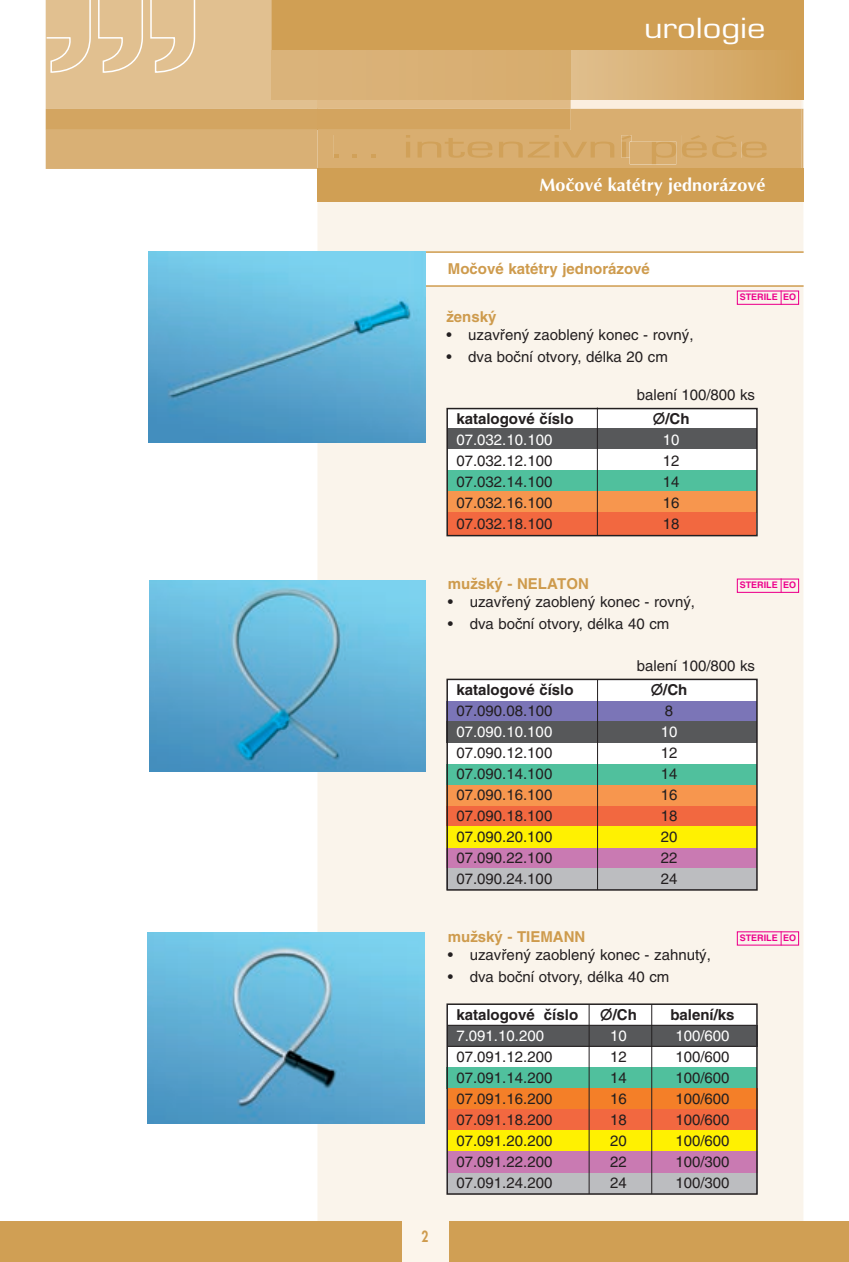
<style>
.page{position:relative;width:849px;height:1262px;background:#fff}
.page>*{position:absolute;margin:0;border:0;box-sizing:border-box;transform-origin:0 0}
.t1{font:30px "Eurostile CE";color:#d1a159;scale:1.8 1}
.t2{font:27px "Eurostile CE";color:#fff;scale:1.21 1}
.t3{font:700 18px "Optima CE";color:#fff}
.t4{font:15px "Helvetica CE";color:#231f20}
.t5{font:700 15px "Helvetica CE";color:#231f20}
.t6{font:700 15px "Helvetica CE";color:#ce9b4d}
.t7{font:15px "Helvetica CE";color:#fff}
.t8{font:800 15px "Futura CE";color:#ce9b4d;scale:.8 1}
.t9{font:700 9px "Helvetica CE";color:#ed028c}
.s1{font-family:"European Pi Two";font-weight:400}
</style>
<div class="page">
<div style="left:317px;top:202px;width:486px;height:1019px;background:#faf4eb"></div>
<div style="left:571px;top:0;width:232px;height:100px;background:linear-gradient(to right,#e0bf8e,#d0a056)"></div>
<div style="left:46px;top:130px;width:271px;height:39px;background:#d9b075"></div>
<div style="left:46px;top:0;width:271px;height:109px;background:#e1c090"></div>
<div style="left:272px;top:0;width:299px;height:100px;background:#d9b075"></div>
<div style="left:46px;top:109px;width:271px;height:21px;background:#d3a561"></div>
<svg style="left:45px;top:0;width:151px;height:74px"></svg>
<div style="left:0;top:1221px;width:849px;height:40px;background:#d09f54"></div>
<div style="left:272px;top:0;width:531px;height:50px;background:#d09f54"></div>
<svg style="left:317px;top:100px;width:486px;height:69px"></svg>
<div style="left:682px;top:135px;width:55px;height:23px;background:#d9ae70"></div>
<div style="left:742px;top:142px;width:25px;height:16px;background:#d9ae70"></div>
<div style="left:317px;top:169px;width:486px;height:33px;background:#d09f54"></div>
<div style="left:425px;top:253px;width:417px;height:34px;background:#fff"></div>
<hr style="left:425px;top:251px;width:379px;height:2px;background:#ce9b4d">
<hr style="left:425px;top:285px;width:379px;height:2px;background:#ce9b4d">
<img style="left:149px;top:251px;width:276px;height:192px">
<div style="left:447px;top:447px;width:309px;height:23px;background:#fff"></div>
<div style="left:447px;top:408px;width:309px;height:22px;background:#fff"></div>
<div style="left:447px;top:428px;width:310px;height:20px;background:#57585a"></div>
<div style="left:448px;top:470px;width:309px;height:21px;background:#50c09d"></div>
<div style="left:447px;top:491px;width:310px;height:21px;background:#f7964e"></div>
<div style="left:448px;top:512px;width:308px;height:24px;background:#f26840"></div>
<div style="left:446px;top:408px;width:312px;height:128px;border:2px solid #231f20"></div>
<hr style="left:597px;top:407px;width:1px;height:128px;background:#231f20">
<div style="left:447px;top:679px;width:310px;height:208px;background:#fff"></div>
<div style="left:446px;top:701px;width:311px;height:20px;background:#7b75b7"></div>
<div style="left:446px;top:721px;width:311px;height:21px;background:#57585a"></div>
<div style="left:446px;top:764px;width:311px;height:20px;background:#50c09d"></div>
<div style="left:446px;top:784px;width:311px;height:22px;background:#f7964e"></div>
<div style="left:446px;top:806px;width:311px;height:21px;background:#f26840"></div>
<div style="left:446px;top:826px;width:311px;height:22px;background:#fff101"></div>
<div style="left:446px;top:848px;width:311px;height:21px;background:#c97ab2"></div>
<div style="left:446px;top:868px;width:311px;height:21px;background:#bcbdc0"></div>
<div style="left:446px;top:678px;width:312px;height:212px;border:2px solid #231f20"></div>
<hr style="left:597px;top:679px;width:1px;height:211px;background:#231f20">
<img style="left:149px;top:580px;width:277px;height:191px">
<img style="left:148px;top:932px;width:276px;height:191px">
<div style="left:737px;top:290px;width:62px;height:15px;border:1px solid #ed028c"></div>
<svg style="left:781px;top:290px;width:1px;height:15px"></svg>
<div style="left:737px;top:578px;width:62px;height:15px;border:1px solid #ed028c"></div>
<svg style="left:781px;top:578px;width:1px;height:14px"></svg>
<svg style="left:781px;top:931px;width:1px;height:14px"></svg>
<div style="left:446px;top:1004px;width:311px;height:188px;background:#fff"></div>
<div style="left:447px;top:1024px;width:311px;height:22px;background:#57585a"></div>
<div style="left:446px;top:1067px;width:311px;height:21px;background:#50c09d"></div>
<div style="left:447px;top:1088px;width:311px;height:21px;background:#f47f28"></div>
<div style="left:447px;top:1108px;width:311px;height:22px;background:#f26840"></div>
<div style="left:447px;top:1129px;width:311px;height:22px;background:#fff101"></div>
<div style="left:447px;top:1150px;width:311px;height:23px;background:#c97ab2"></div>
<div style="left:447px;top:1173px;width:311px;height:20px;background:#bcbdc0"></div>
<hr style="left:448px;top:1024px;width:308px;height:1px;background:#231f20">
<hr style="left:448px;top:1045px;width:308px;height:1px;background:#231f20">
<div style="left:446px;top:1003px;width:312px;height:191px;border:2px solid #231f20"></div>
<hr style="left:589px;top:1004px;width:1px;height:189px;background:#231f20">
<hr style="left:651px;top:1004px;width:1px;height:189px;background:#231f20">
<div style="left:402px;top:1220px;width:46px;height:41px;background:#fcf5eb"></div>
<h2 class="t2" style="left:644px;top:17px;width:102px">urologie</h2>
<h1 class="t1" style="left:328px;top:135px;width:247px">... intenzivní péãe</h1>
<p class="t3" style="left:539px;top:178px;width:227px">Moãové katétry jednorázové</p>
<p class="t6" style="left:448px;top:262px;width:203px">Moãové katétry jednorázové</p>
<p class="t6" style="left:446px;top:310px;width:52px">Ïensk˘</p>
<p class="t4" style="left:446px;top:328px;width:249px">• uzavfien˘ zaoblen˘ konec - rovn˘,</p>
<p class="t4" style="left:446px;top:350px;width:223px">• dva boãní otvory, délka 20 cm</p>
<p class="t9" style="left:740px;top:293px;width:58px">STERILE EO</p>
<p class="t4" style="left:637px;top:388px;width:120px">balení 100/800 ks</p>
<p class="t5" style="left:456px;top:413px;width:119px">katalogové ãíslo</p>
<p class="t5" style="left:653px;top:413px;width:38px"><span class="s1">-</span>/Ch</p>
<p class="t7" style="left:456px;top:434px;width:97px">07.032.10.100</p>
<p class="t7" style="left:663px;top:434px;width:18px">10</p>
<p class="t4" style="left:456px;top:455px;width:97px">07.032.12.100</p>
<p class="t4" style="left:663px;top:455px;width:18px">12</p>
<p class="t4" style="left:456px;top:476px;width:97px">07.032.14.100</p>
<p class="t4" style="left:663px;top:476px;width:18px">14</p>
<p class="t4" style="left:456px;top:497px;width:97px">07.032.16.100</p>
<p class="t4" style="left:663px;top:497px;width:18px">16</p>
<p class="t4" style="left:456px;top:518px;width:97px">07.032.18.100</p>
<p class="t4" style="left:663px;top:518px;width:18px">18</p>
<p class="t6" style="left:448px;top:578px;width:142px">muÏsk˘ - NELATON</p>
<p class="t4" style="left:448px;top:596px;width:249px">• uzavfien˘ zaoblen˘ konec - rovn˘,</p>
<p class="t4" style="left:448px;top:618px;width:223px">• dva boãní otvory, délka 40 cm</p>
<p class="t9" style="left:740px;top:581px;width:58px">STERILE EO</p>
<p class="t4" style="left:637px;top:660px;width:120px">balení 100/800 ks</p>
<p class="t5" style="left:456px;top:684px;width:119px">katalogové ãíslo</p>
<p class="t5" style="left:651px;top:684px;width:38px"><span class="s1">-</span>/Ch</p>
<p class="t4" style="left:456px;top:705px;width:97px">07.090.08.100</p>
<p class="t4" style="left:665px;top:705px;width:10px">8</p>
<p class="t7" style="left:456px;top:726px;width:97px">07.090.10.100</p>
<p class="t7" style="left:661px;top:726px;width:18px">10</p>
<p class="t4" style="left:456px;top:747px;width:97px">07.090.12.100</p>
<p class="t4" style="left:661px;top:747px;width:18px">12</p>
<p class="t4" style="left:456px;top:768px;width:97px">07.090.14.100</p>
<p class="t4" style="left:661px;top:768px;width:18px">14</p>
<p class="t4" style="left:456px;top:789px;width:97px">07.090.16.100</p>
<p class="t4" style="left:661px;top:789px;width:18px">16</p>
<p class="t4" style="left:456px;top:810px;width:97px">07.090.18.100</p>
<p class="t4" style="left:661px;top:810px;width:18px">18</p>
<p class="t4" style="left:456px;top:831px;width:97px">07.090.20.100</p>
<p class="t4" style="left:661px;top:831px;width:18px">20</p>
<p class="t4" style="left:456px;top:852px;width:97px">07.090.22.100</p>
<p class="t4" style="left:661px;top:852px;width:18px">22</p>
<p class="t4" style="left:456px;top:873px;width:97px">07.090.24.100</p>
<p class="t4" style="left:661px;top:873px;width:18px">24</p>
<p class="t6" style="left:448px;top:930px;width:139px">muÏsk˘ - TIEMANN</p>
<p class="t4" style="left:448px;top:948px;width:264px">• uzavfien˘ zaoblen˘ konec - zahnut˘,</p>
<p class="t4" style="left:448px;top:971px;width:223px">• dva boãní otvory, délka 40 cm</p>
<p class="t9" style="left:740px;top:934px;width:58px">STERILE EO</p>
<p class="t8" style="left:422px;top:1229px;width:10px">2</p>
<p class="t5" style="left:456px;top:1008px;width:123px">katalogové ãíslo</p>
<p class="t5" style="left:600px;top:1008px;width:38px"><span class="s1">-</span>/Ch</p>
<p class="t5" style="left:670px;top:1008px;width:66px">balení/ks</p>
<p class="t7" style="left:456px;top:1029px;width:89px">7.091.10.200</p>
<p class="t7" style="left:610px;top:1029px;width:18px">10</p>
<p class="t7" style="left:675px;top:1029px;width:56px">100/600</p>
<p class="t4" style="left:456px;top:1050px;width:97px">07.091.12.200</p>
<p class="t4" style="left:610px;top:1050px;width:18px">12</p>
<p class="t4" style="left:675px;top:1050px;width:56px">100/600</p>
<p class="t4" style="left:456px;top:1071px;width:97px">07.091.14.200</p>
<p class="t4" style="left:610px;top:1071px;width:18px">14</p>
<p class="t4" style="left:675px;top:1071px;width:56px">100/600</p>
<p class="t4" style="left:456px;top:1092px;width:97px">07.091.16.200</p>
<p class="t4" style="left:610px;top:1092px;width:18px">16</p>
<p class="t4" style="left:675px;top:1092px;width:56px">100/600</p>
<p class="t4" style="left:456px;top:1113px;width:97px">07.091.18.200</p>
<p class="t4" style="left:610px;top:1113px;width:18px">18</p>
<p class="t4" style="left:675px;top:1113px;width:56px">100/600</p>
<p class="t4" style="left:456px;top:1134px;width:97px">07.091.20.200</p>
<p class="t4" style="left:610px;top:1134px;width:18px">20</p>
<p class="t4" style="left:675px;top:1134px;width:56px">100/600</p>
<p class="t4" style="left:456px;top:1155px;width:97px">07.091.22.200</p>
<p class="t4" style="left:610px;top:1155px;width:18px">22</p>
<p class="t4" style="left:675px;top:1155px;width:56px">100/300</p>
<p class="t4" style="left:456px;top:1176px;width:97px">07.091.24.200</p>
<p class="t4" style="left:610px;top:1176px;width:18px">24</p>
<p class="t4" style="left:675px;top:1176px;width:56px">100/300</p>
</div>
